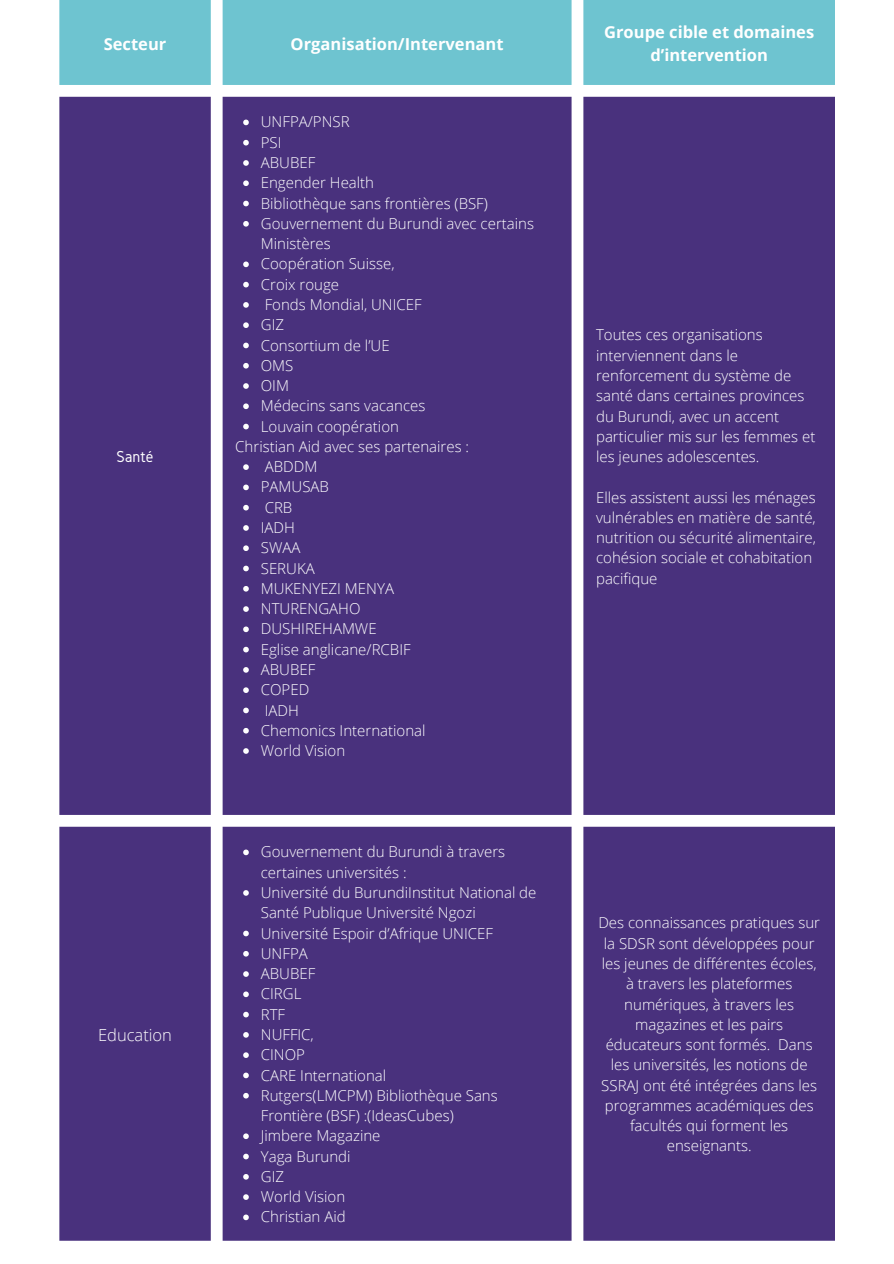
<style>
.page{position:relative;width:894px;height:1264px;background:#fff}
.page>*{position:absolute;margin:0;border:0;box-sizing:border-box;transform-origin:0 0}
.t1{font:700 16.5px/22.5px "Open Sans";color:#fff;text-align:center}
.t2{font:300 16.5px "Open Sans";color:#fff}
.t3{font:16.5px "Gidole";color:#fff}
.t4{font:300 15px/20.2px "Open Sans";color:#fff}
</style>
<div class="page">
<div style="left:60px;top:0;width:774px;height:85px;background:#6ec4d0"></div>
<div style="left:60px;top:97px;width:774px;height:1143px;background:#49317d"></div>
<svg style="left:243px;top:120px;width:6px;height:5px"></svg>
<svg style="left:243px;top:140px;width:6px;height:5px"></svg>
<svg style="left:243px;top:160px;width:6px;height:6px"></svg>
<svg style="left:243px;top:180px;width:6px;height:6px"></svg>
<svg style="left:243px;top:201px;width:6px;height:5px"></svg>
<svg style="left:243px;top:221px;width:6px;height:6px"></svg>
<svg style="left:243px;top:261px;width:6px;height:6px"></svg>
<svg style="left:243px;top:282px;width:6px;height:5px"></svg>
<svg style="left:243px;top:302px;width:6px;height:6px"></svg>
<svg style="left:243px;top:322px;width:6px;height:6px"></svg>
<svg style="left:243px;top:342px;width:6px;height:6px"></svg>
<svg style="left:243px;top:363px;width:6px;height:5px"></svg>
<svg style="left:243px;top:383px;width:6px;height:6px"></svg>
<svg style="left:243px;top:403px;width:6px;height:6px"></svg>
<svg style="left:243px;top:424px;width:6px;height:5px"></svg>
<svg style="left:243px;top:464px;width:6px;height:6px"></svg>
<svg style="left:243px;top:484px;width:6px;height:6px"></svg>
<svg style="left:243px;top:505px;width:6px;height:5px"></svg>
<svg style="left:243px;top:525px;width:6px;height:6px"></svg>
<svg style="left:243px;top:545px;width:6px;height:6px"></svg>
<svg style="left:243px;top:565px;width:6px;height:6px"></svg>
<svg style="left:243px;top:586px;width:6px;height:5px"></svg>
<svg style="left:243px;top:606px;width:6px;height:6px"></svg>
<svg style="left:243px;top:626px;width:6px;height:6px"></svg>
<svg style="left:243px;top:646px;width:6px;height:6px"></svg>
<svg style="left:243px;top:667px;width:6px;height:5px"></svg>
<svg style="left:243px;top:687px;width:6px;height:6px"></svg>
<svg style="left:243px;top:707px;width:6px;height:6px"></svg>
<svg style="left:243px;top:728px;width:6px;height:5px"></svg>
<svg style="left:243px;top:748px;width:6px;height:5px"></svg>
<svg style="left:243px;top:849px;width:6px;height:6px"></svg>
<svg style="left:243px;top:890px;width:6px;height:5px"></svg>
<svg style="left:243px;top:930px;width:6px;height:6px"></svg>
<svg style="left:243px;top:950px;width:6px;height:6px"></svg>
<svg style="left:243px;top:971px;width:6px;height:5px"></svg>
<svg style="left:243px;top:991px;width:6px;height:6px"></svg>
<svg style="left:243px;top:1011px;width:6px;height:6px"></svg>
<svg style="left:243px;top:1032px;width:6px;height:5px"></svg>
<svg style="left:243px;top:1052px;width:6px;height:5px"></svg>
<svg style="left:243px;top:1072px;width:6px;height:6px"></svg>
<svg style="left:243px;top:1092px;width:6px;height:6px"></svg>
<svg style="left:243px;top:1133px;width:6px;height:6px"></svg>
<svg style="left:243px;top:1153px;width:6px;height:6px"></svg>
<svg style="left:243px;top:1173px;width:6px;height:6px"></svg>
<svg style="left:243px;top:1194px;width:6px;height:5px"></svg>
<svg style="left:243px;top:1214px;width:6px;height:6px"></svg>
<p class="t1" style="left:104px;top:32px;width:64px">Secteur</p>
<p class="t1" style="left:290px;top:32px;width:214px">Organisation/Intervenant</p>
<p class="t1" style="left:604px;top:21px;width:211px">Groupe cible et domaines d’intervention</p>
<p class="t3" style="left:117px;top:447px;width:38px">Santé</p>
<p class="t2" style="left:98px;top:1023px;width:75px">Education</p>
<p class="t4" style="left:261px;top:111px;width:90px">UNFPA/PNSR</p>
<p class="t4" style="left:261px;top:132px;width:22px">PSI</p>
<p class="t4" style="left:261px;top:152px;width:56px">ABUBEF</p>
<p class="t4" style="left:261px;top:172px;width:115px">Engender Health</p>
<p class="t4" style="left:261px;top:193px;width:228px">Bibliothèque sans frontières (BSF)</p>
<p class="t4" style="left:261px;top:213px;width:275px">Gouvernement du Burundi avec certains<br>Ministères</p>
<p class="t4" style="left:261px;top:253px;width:135px">Coopération Suisse,</p>
<p class="t4" style="left:261px;top:274px;width:80px">Croix rouge</p>
<p class="t4" style="left:265px;top:294px;width:158px">Fonds Mondial, UNICEF</p>
<p class="t4" style="left:261px;top:314px;width:25px">GIZ</p>
<p class="t4" style="left:261px;top:334px;width:130px">Consortium de l’UE</p>
<p class="t4" style="left:261px;top:355px;width:34px">OMS</p>
<p class="t4" style="left:261px;top:375px;width:30px">OIM</p>
<p class="t4" style="left:261px;top:395px;width:166px">Médecins sans vacances</p>
<p class="t4" style="left:261px;top:415px;width:140px">Louvain coopération</p>
<p class="t4" style="left:265px;top:456px;width:54px">ABDDM</p>
<p class="t4" style="left:261px;top:476px;width:70px">PAMUSAB</p>
<p class="t4" style="left:265px;top:497px;width:29px">CRB</p>
<p class="t4" style="left:261px;top:517px;width:36px">IADH</p>
<p class="t4" style="left:261px;top:537px;width:41px">SWAA</p>
<p class="t4" style="left:261px;top:557px;width:55px">SERUKA</p>
<p class="t4" style="left:261px;top:578px;width:135px">MUKENYEZI MENYA</p>
<p class="t4" style="left:261px;top:598px;width:101px">NTURENGAHO</p>
<p class="t4" style="left:261px;top:618px;width:117px">DUSHIREHAMWE</p>
<p class="t4" style="left:261px;top:638px;width:151px">Eglise anglicane/RCBIF</p>
<p class="t4" style="left:261px;top:659px;width:56px">ABUBEF</p>
<p class="t4" style="left:261px;top:679px;width:50px">COPED</p>
<p class="t4" style="left:265px;top:699px;width:36px">IADH</p>
<p class="t4" style="left:261px;top:719px;width:166px">Chemonics International</p>
<p class="t4" style="left:261px;top:740px;width:86px">World Vision</p>
<p class="t4" style="left:235px;top:436px;width:235px">Christian Aid avec ses partenaires :</p>
<p class="t4" style="left:261px;top:841px;width:246px">Gouvernement du Burundi à travers certaines universités :</p>
<p class="t4" style="left:261px;top:882px;width:277px">Université du BurundiInstitut National de<br>Santé Publique Université Ngozi</p>
<p class="t4" style="left:261px;top:922px;width:233px">Université Espoir d’Afrique UNICEF</p>
<p class="t4" style="left:261px;top:942px;width:48px">UNFPA</p>
<p class="t4" style="left:261px;top:963px;width:56px">ABUBEF</p>
<p class="t4" style="left:261px;top:983px;width:42px">CIRGL</p>
<p class="t4" style="left:261px;top:1003px;width:26px">RTF</p>
<p class="t4" style="left:261px;top:1023px;width:54px">NUFFIC,</p>
<p class="t4" style="left:261px;top:1044px;width:46px">CINOP</p>
<p class="t4" style="left:261px;top:1064px;width:127px">CARE International</p>
<p class="t4" style="left:261px;top:1084px;width:238px">Rutgers(LMCPM) Bibliothèque Sans<br>Frontière (BSF) :(IdeasCubes)</p>
<p class="t4" style="left:261px;top:1125px;width:121px">Jimbere Magazine</p>
<p class="t4" style="left:261px;top:1145px;width:91px">Yaga Burundi</p>
<p class="t4" style="left:261px;top:1165px;width:25px">GIZ</p>
<p class="t4" style="left:261px;top:1186px;width:86px">World Vision</p>
<p class="t4" style="left:261px;top:1206px;width:86px">Christian Aid</p>
<p class="t4" style="left:596px;top:324px;width:221px">Toutes ces organisations interviennent dans le renforcement du système de santé dans certaines provinces du Burundi, avec un accent particulier mis sur les femmes et les jeunes adolescentes.</p>
<p class="t4" style="left:596px;top:486px;width:221px">Elles assistent aussi les ménages vulnérables en matière de santé, nutrition ou sécurité alimentaire, cohésion sociale et cohabitation pacifique</p>
<p class="t4" style="left:598px;top:912px;width:223px;text-align:center">Des connaissances pratiques sur la SDSR sont développées pour les jeunes de différentes écoles, à travers les plateformes numériques, à travers les magazines et les pairs éducateurs sont formés. Dans les universités, les notions de<br>SSRAJ ont été intégrées dans les programmes académiques des facultés qui forment les enseignants.</p>
</div>
